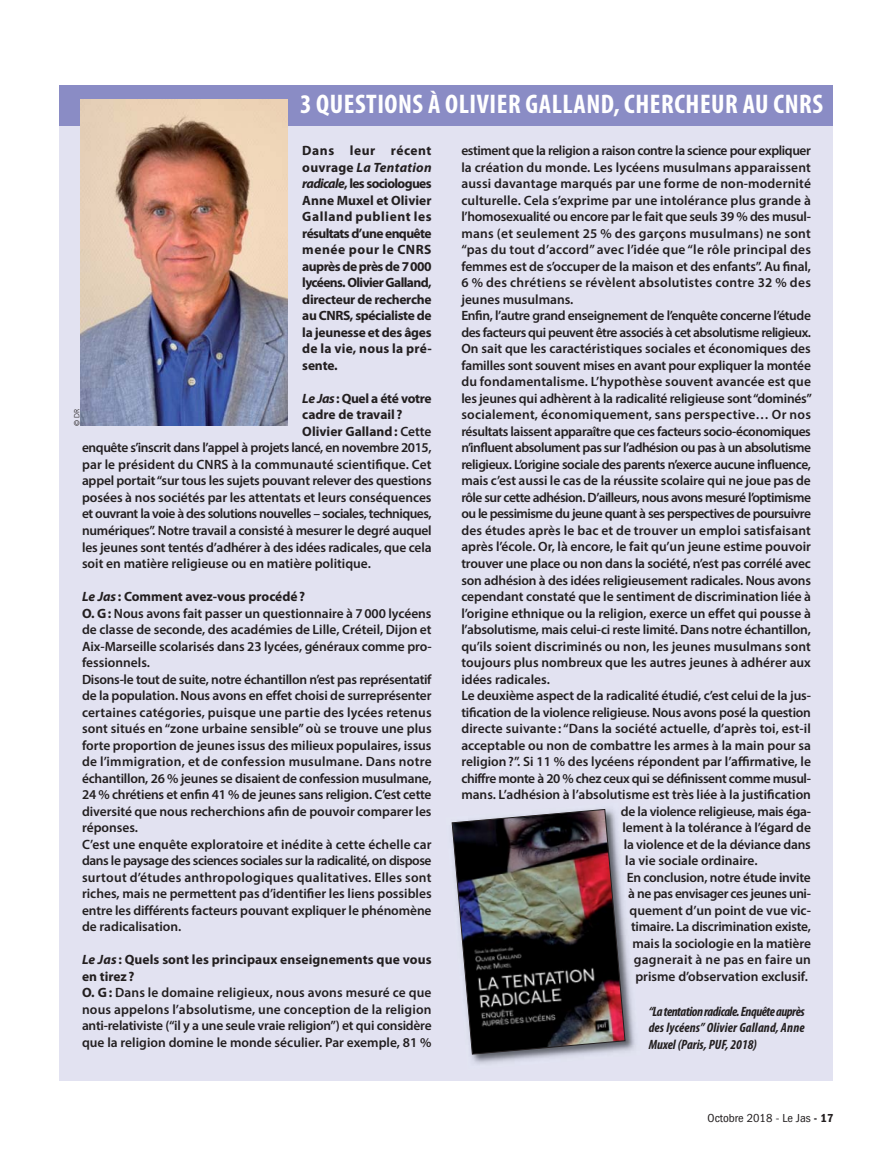
<style>
.page{position:relative;width:893px;height:1149px;background:#fff}
.page>*{position:absolute;margin:0;border:0;box-sizing:border-box;transform-origin:0 0}
.t1{font:700 condensed 27px "Myriad Pro";letter-spacing:.02em;color:#fff}
.t2{font:600 13.5px/16.5px "Myriad Pro";letter-spacing:-.005em;color:#231f20}
.t3{font:600 13.5px "Myriad Pro";letter-spacing:-.03em;color:#231f20}
.t4{font:700 13.5px/16.5px "Myriad Pro";letter-spacing:-.015em;color:#231f20;text-align:justify}
.t5{font:600 13.5px "Myriad Pro";letter-spacing:.02em;color:#231f20}
.t6{font:600 13.5px "Myriad Pro";letter-spacing:-.04em;color:#231f20}
.t7{font:600 13.5px "Myriad Pro";letter-spacing:-.035em;color:#231f20}
.t8{font:600 13.5px "Myriad Pro";letter-spacing:-.025em;color:#231f20}
.t9{font:italic 700 condensed 13.5px/16.5px "Myriad Pro";letter-spacing:.01em;color:#231f20;text-align:justify}
.t10{font:600 13.5px "Myriad Pro";letter-spacing:.015em;color:#231f20}
.t11{font:condensed 12px "Franklin Gothic";color:#231f20;scale:1.05 1}
.t12{font:300 7.5px "Frutiger";color:#231f20}
.s1{font-style:italic}
.s2{font-weight:600}
.s3{font-weight:700;font-style:italic}
.s4{font-weight:700}
</style>
<div class="page">
<div style="left:60px;top:85px;width:773px;height:994px;background:#e2e2f1"></div>
<div style="left:60px;top:85px;width:773px;height:40px;background:#8a8cc5"></div>
<img style="left:81px;top:100px;width:206px;height:325px">
<img style="left:451px;top:822px;width:184px;height:242px">
<img style="left:452px;top:808px;width:173px;height:246px">
<h1 class="t1" style="left:300px;top:88px;width:524px">3 QUESTIONS À OLIVIER GALLAND, CHERCHEUR AU CNRS</h1>
<p class="t4" style="left:302px;top:143px;width:131px">Dans leur récent ouvrage <span class="s1">La Tentation radicale</span>, les sociologues Anne Muxel et Olivier Galland publient les résultats d’une enquête menée pour le CNRS auprès de près de 7000 lycéens. Olivier Galland, directeur de recherche au CNRS, spécialiste de la jeunesse et des âges de la vie, nous la pré&shy;sente.</p>
<p class="t4" style="left:302px;top:391px;width:131px"><span class="s1">Le Jas</span>: Quel a été votre</p>
<p class="t4" style="left:302px;top:407px;width:102px">cadre de travail ?</p>
<p class="t4" style="left:302px;top:424px;width:131px">Olivier Galland : <span class="s2">Cette</span></p>
<p class="t3" style="left:82px;top:442px;width:351px">enquête s’inscrit dans l’appel à projets lancé, en novembre 2015,</p>
<p class="t2" style="left:82px;top:457px;width:351px">par le président du CNRS à la communauté scientifique. Cet</p>
<p class="t2" style="left:82px;top:473px;width:351px">appel portait “sur tous les sujets pouvant relever des questions</p>
<p class="t2" style="left:82px;top:490px;width:351px">posées à nos sociétés par les attentats et leurs conséquences</p>
<p class="t7" style="left:82px;top:508px;width:351px">et ouvrant la voie à des solutions nouvelles – sociales, techniques,</p>
<p class="t2" style="left:82px;top:523px;width:351px">numériques”. Notre travail a consisté à mesurer le degré auquel</p>
<p class="t2" style="left:82px;top:539px;width:351px">les jeunes sont tentés d’adhérer à des idées radicales, que cela</p>
<p class="t2" style="left:82px;top:556px;width:290px">soit en matière religieuse ou en matière politique.</p>
<p class="t2" style="left:82px;top:589px;width:351px"><span class="s3">Le Jas</span> <span class="s4">: Comment avez-vous procédé ?<br>O. G :</span> Nous avons fait passer un questionnaire à 7 000 lycéens de classe de seconde, des académies de Lille, Créteil, Dijon et Aix-Marseille scolarisés dans 23 lycées, généraux comme pro&shy;fessionnels.<br>Disons-le tout de suite, notre échantillon n’est pas représentatif de la population. Nous avons en effet choisi de surreprésenter certaines catégories, puisque une partie des lycées retenus sont situés en “zone urbaine sensible” où se trouve une plus forte proportion de jeunes issus des milieux populaires, issus de l’immigration, et de confession musulmane. Dans notre échantillon, 26 % jeunes se disaient de confession musulmane, 24 % chrétiens et enfin 41 % de jeunes sans religion. C’est cette diversité que nous recherchions afin de pouvoir comparer les réponses.<br>C’est une enquête exploratoire et inédite à cette échelle car dans le paysage des sciences sociales sur la radicalité, on dispose surtout d’études anthropologiques qualitatives. Elles sont riches, mais ne permettent pas d’identifier les liens possibles entre les différents facteurs pouvant expliquer le phénomène de radicalisation.</p>
<p class="t2" style="left:82px;top:952px;width:351px"><span class="s3">Le Jas</span> <span class="s4">: Quels sont les principaux enseignements que vous en tirez ?<br>O. G :</span> Dans le domaine religieux, nous avons mesuré ce que nous appelons l’absolutisme, une conception de la religion anti-relativiste (“il y a une seule vraie religion”) et qui considère que la religion domine le monde séculier. Par exemple, 81 %</p>
<p class="t12" style="left:74px;top:425px;width:19px;rotate:-90deg">© DR</p>
<p class="t3" style="left:461px;top:145px;width:351px">estiment que la religion a raison contre la science pour expliquer</p>
<p class="t2" style="left:461px;top:160px;width:351px">la création du monde. Les lycéens musulmans apparaissent</p>
<p class="t2" style="left:461px;top:176px;width:351px">aussi davantage marqués par une forme de non-modernité</p>
<p class="t2" style="left:461px;top:193px;width:351px">culturelle. Cela s’exprime par une intolérance plus grande à</p>
<p class="t2" style="left:461px;top:209px;width:351px">l’homosexualité ou encore par le fait que seuls 39 % des musul-</p>
<p class="t5" style="left:461px;top:228px;width:351px">mans (et seulement 25 % des garçons musulmans) ne sont</p>
<p class="t5" style="left:461px;top:244px;width:351px">“pas du tout d’accord” avec l’idée que “le rôle principal des</p>
<p class="t2" style="left:461px;top:259px;width:351px">femmes est de s’occuper de la maison et des enfants”. Au final,</p>
<p class="t5" style="left:461px;top:277px;width:351px">6 % des chrétiens se révèlent absolutistes contre 32 % des</p>
<p class="t2" style="left:461px;top:292px;width:114px">jeunes musulmans.</p>
<p class="t8" style="left:461px;top:310px;width:351px">Enfin, l’autre grand enseignement de l’enquête concerne l’étude</p>
<p class="t6" style="left:461px;top:327px;width:351px">des facteurs qui peuvent être associés à cet absolutisme religieux.</p>
<p class="t2" style="left:461px;top:341px;width:351px">On sait que les caractéristiques sociales et économiques des</p>
<p class="t2" style="left:461px;top:358px;width:351px">familles sont souvent mises en avant pour expliquer la montée</p>
<p class="t2" style="left:461px;top:374px;width:351px">du fondamentalisme. L’hypothèse souvent avancée est que</p>
<p class="t2" style="left:461px;top:391px;width:352px">les jeunes qui adhèrent à la radicalité religieuse sont “dominés”</p>
<p class="t5" style="left:461px;top:409px;width:351px">socialement, économiquement, sans perspective… Or nos</p>
<p class="t3" style="left:461px;top:426px;width:351px">résultats laissent apparaître que ces facteurs socio-économiques</p>
<p class="t7" style="left:461px;top:442px;width:351px">n’influent absolument pas sur l’adhésion ou pas à un absolutisme</p>
<p class="t3" style="left:461px;top:459px;width:351px">religieux. L’origine sociale des parents n’exerce aucune influence,</p>
<p class="t2" style="left:461px;top:473px;width:351px">mais c’est aussi le cas de la réussite scolaire qui ne joue pas de</p>
<p class="t6" style="left:461px;top:492px;width:351px">rôle sur cette adhésion. D’ailleurs, nous avons mesuré l’optimisme</p>
<p class="t6" style="left:461px;top:508px;width:351px">ou le pessimisme du jeune quant à ses perspectives de poursuivre</p>
<p class="t2" style="left:461px;top:523px;width:351px">des études après le bac et de trouver un emploi satisfaisant</p>
<p class="t2" style="left:461px;top:539px;width:351px">après l’école. Or, là encore, le fait qu’un jeune estime pouvoir</p>
<p class="t2" style="left:461px;top:556px;width:351px">trouver une place ou non dans la société, n’est pas corrélé avec</p>
<p class="t2" style="left:461px;top:572px;width:351px">son adhésion à des idées religieusement radicales. Nous avons</p>
<p class="t2" style="left:461px;top:589px;width:351px">cependant constaté que le sentiment de discrimination liée à</p>
<p class="t2" style="left:461px;top:605px;width:351px">l’origine ethnique ou la religion, exerce un effet qui pousse à</p>
<p class="t2" style="left:461px;top:622px;width:351px">l’absolutisme, mais celui-ci reste limité. Dans notre échantillon,</p>
<p class="t2" style="left:461px;top:638px;width:351px">qu’ils soient discriminés ou non, les jeunes musulmans sont</p>
<p class="t2" style="left:461px;top:655px;width:351px">toujours plus nombreux que les autres jeunes à adhérer aux</p>
<p class="t2" style="left:461px;top:671px;width:90px">idées radicales.</p>
<p class="t2" style="left:461px;top:688px;width:351px">Le deuxième aspect de la radicalité étudié, c’est celui de la jus-</p>
<p class="t2" style="left:461px;top:704px;width:351px">tification de la violence religieuse. Nous avons posé la question</p>
<p class="t2" style="left:461px;top:721px;width:351px">directe suivante : “Dans la société actuelle, d’après toi, est-il</p>
<p class="t2" style="left:461px;top:737px;width:351px">acceptable ou non de combattre les armes à la main pour sa</p>
<p class="t2" style="left:461px;top:754px;width:351px">religion ?”. Si 11 % des lycéens répondent par l’affirmative, le</p>
<p class="t3" style="left:461px;top:772px;width:351px">chiffre monte à 20 % chez ceux qui se définissent comme musul-</p>
<p class="t2" style="left:461px;top:787px;width:351px">mans. L’adhésion à l’absolutisme est très liée à la justification</p>
<p class="t8" style="left:621px;top:805px;width:192px">de la violence religieuse, mais éga-</p>
<p class="t2" style="left:622px;top:820px;width:190px">lement à la tolérance à l’égard de</p>
<p class="t2" style="left:624px;top:836px;width:189px">la violence et de la déviance dans</p>
<p class="t2" style="left:625px;top:853px;width:134px">la vie sociale ordinaire.</p>
<p class="t2" style="left:627px;top:869px;width:186px">En conclusion, notre étude invite</p>
<p class="t3" style="left:628px;top:888px;width:184px">à ne pas envisager ces jeunes uni-</p>
<p class="t2" style="left:630px;top:902px;width:183px">quement d’un point de vue vic-</p>
<p class="t2" style="left:631px;top:919px;width:181px">timaire. La discrimination existe,</p>
<p class="t2" style="left:632px;top:935px;width:180px">mais la sociologie en la matière</p>
<p class="t10" style="left:634px;top:954px;width:179px">gagnerait à ne pas en faire un</p>
<p class="t2" style="left:635px;top:968px;width:174px">prisme d’observation exclusif.</p>
<p class="t9" style="left:649px;top:1002px;width:157px">“La tentation radicale. Enquête auprès des lycéens” Olivier Galland, Anne Muxel (Paris, PUF, 2018)</p>
<p class="t11" style="left:708px;top:1113px;width:121px">Octobre 2018 - Le Jas <span class="s2">- 17</span></p>
</div>
